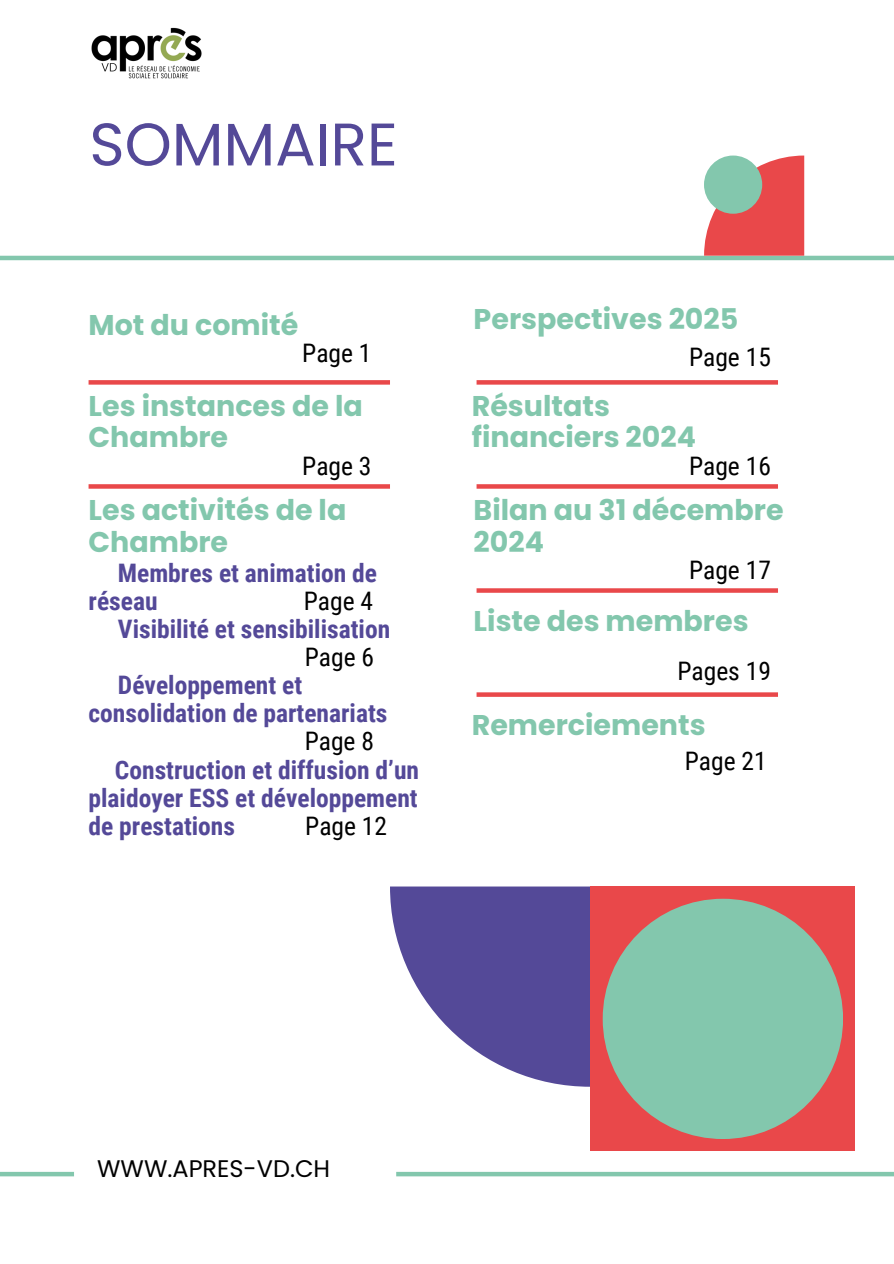
<style>
.page{position:relative;width:894px;height:1264px;background:#fff}
.page>*{position:absolute;margin:0;border:0;box-sizing:border-box;transform-origin:0 0}
.t1{font:60px "Poppins";color:#544998}
.t2{font:700 28.5px/31.5px "Poppins";color:#83c7ad}
.t3{font:700 25.5px/28.2px "Roboto Condensed";color:#544998}
.t4{font:25.5px "Roboto Condensed";color:#000}
.t5{font:24px "Poppins";color:#000}
.s1{font-weight:400;color:#000}
.s2{color:#fff}
</style>
<div class="page">
<svg style="left:88px;top:380px;width:302px;height:4px"></svg>
<svg style="left:476px;top:380px;width:301px;height:4px"></svg>
<svg style="left:88px;top:484px;width:302px;height:4px"></svg>
<svg style="left:476px;top:484px;width:301px;height:4px"></svg>
<svg style="left:476px;top:588px;width:301px;height:4px"></svg>
<div style="left:476px;top:692px;width:301px;height:5px;background:#e9484a"></div>
<div style="left:396px;top:1171px;width:497px;height:5px;background:#83c7ad"></div>
<div style="left:0;top:1171px;width:74px;height:5px;background:#83c7ad"></div>
<svg style="left:390px;top:886px;width:200px;height:200px"></svg>
<div style="left:590px;top:886px;width:265px;height:265px;background:#e9484a"></div>
<div style="left:602px;top:898px;width:240px;height:240px;background:#83c7ad;border-radius:50%"></div>
<hr style="left:0;top:256px;width:893px;height:4px;background:#83c7ad">
<svg style="left:703px;top:155px;width:101px;height:101px;background:#eb5c5e"></svg>
<div style="left:703px;top:155px;width:59px;height:59px;background:#83c7ad;border-radius:50%"></div>
<img style="left:91px;top:27px;width:111px;height:52px">
<p class="t1" style="left:89px;top:102px;width:310px">SOMMAIRE</p>
<p class="t2" style="left:88px;top:309px;width:211px">Mot du comité</p>
<h1 class="t2" style="left:473px;top:303px;width:266px">Perspectives 2025</h1>
<p class="t4" style="left:302px;top:339px;width:71px">Page 1</p>
<p class="t4" style="left:688px;top:342px;width:83px">Page 15</p>
<p class="t2" style="left:88px;top:390px;width:276px">Les instances de la<br>Chambre</p>
<p class="t2" style="left:471px;top:390px;width:226px">Résultats financiers 2024</p>
<h2 class="t4" style="left:302px;top:451px;width:71px">Page 3</h2>
<p class="t4" style="left:688px;top:451px;width:83px">Page 16</p>
<h2 class="t2" style="left:88px;top:494px;width:259px">Les activités de la<br>Chambre</h2>
<p class="t2" style="left:473px;top:494px;width:311px">Bilan au 31 décembre<br>2024</p>
<p class="t3" style="left:88px;top:559px;width:290px;text-indent:29px">Membres et animation de réseau</p>
<p class="t4" style="left:304px;top:586px;width:71px">Page 4</p>
<p class="t3" style="left:118px;top:615px;width:274px">Visibilité et sensibilisation</p>
<p class="t4" style="left:304px;top:642px;width:71px">Page 6</p>
<p class="t3" style="left:88px;top:671px;width:300px;text-indent:29px">Développement et consolidation de partenariats</p>
<h2 class="t3" style="left:88px;top:727px;width:332px;text-indent:216px"><span class="s1">Page 8<br></span><span class="s2">C</span> Construction et diffusion d’un plaidoyer ESS et développement de prestations</h2>
<h2 class="t4" style="left:305px;top:811px;width:83px">Page 12</h2>
<p class="t4" style="left:688px;top:555px;width:83px">Page 17</p>
<h2 class="t2" style="left:473px;top:605px;width:276px">Liste des membres</h2>
<h2 class="t4" style="left:677px;top:656px;width:95px">Pages 19</h2>
<p class="t2" style="left:471px;top:709px;width:235px">Remerciements</p>
<p class="t4" style="left:684px;top:746px;width:83px">Page 21</p>
<p class="t5" style="left:97px;top:1151px;width:234px">WWW.APRES-VD.CH</p>
</div>
